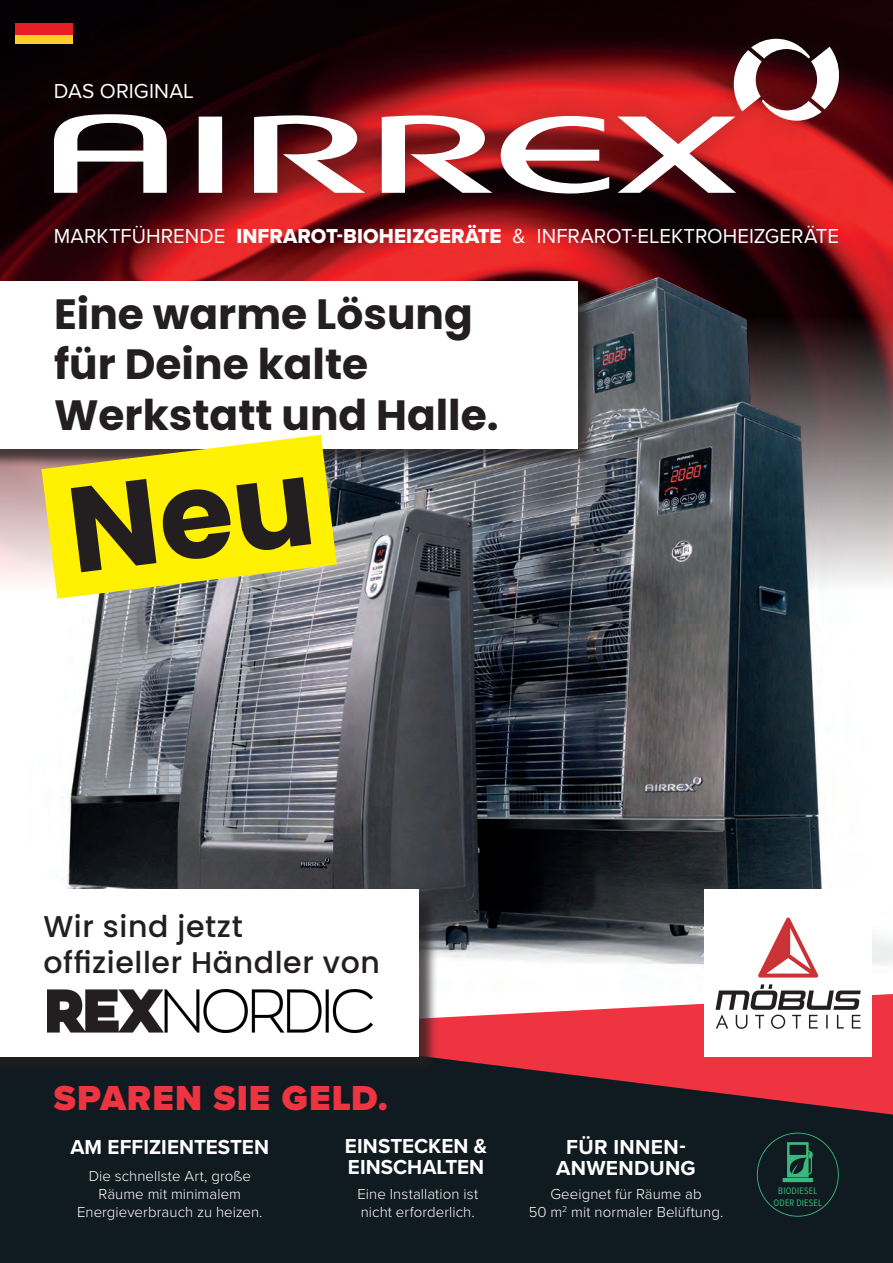
<style>
.page{position:relative;width:893px;height:1263px;background:#fff}
.page>*{position:absolute;margin:0;border:0;box-sizing:border-box;transform-origin:0 0}
.t1{font:700 42.3px/50.7px "Poppins";color:#231f20}
.t2{font:900 36px "Proxima Nova";letter-spacing:.03em;color:#ee3341}
.t3{font:500 30px/36px "Poppins";letter-spacing:.02em;color:#231f20}
.t4{font:21px "Proxima Nova";letter-spacing:.005em;color:#fff}
.t5{font:700 21px/21px "Proxima Nova";letter-spacing:.005em;color:#fff}
.t6{font:300 15px/18px "Proxima Nova";letter-spacing:.005em;color:#fff;text-align:center}
.t7{font:9.75px/11.7px "Proxima Nova Cond";letter-spacing:.025em;color:#39b97a;text-align:center}
.s1{font-family:"Proxima Nova Extrabld"}
</style>
<div class="page">
<img style="left:438px;top:601px;width:455px;height:367px">
<img style="left:0;top:0;width:893px;height:601px">
<img style="left:65px;top:278px;width:592px;height:640px">
<div style="left:31px;top:16px;width:831px;height:201px;background:#231f20;opacity:.25"></div>
<svg style="left:54px;top:114px;width:682px;height:80px"></svg>
<svg style="left:734px;top:39px;width:105px;height:82px"></svg>
<div style="left:0;top:1029px;width:893px;height:234px;background:#101a21"></div>
<svg style="left:438px;top:994px;width:455px;height:120px;fill:#ee3341"></svg>
<div style="left:15px;top:15px;width:58px;height:29px;background:#000001"></div>
<div style="left:15px;top:24px;width:58px;height:20px;background:#e61e24"></div>
<div style="left:15px;top:35px;width:58px;height:9px;background:#fecd26"></div>
<svg style="left:757px;top:1132px;width:82px;height:85px"></svg>
<div style="left:0;top:892px;width:438px;height:184px;background:#231f20;opacity:.75"></div>
<div style="left:0;top:890px;width:419px;height:167px;background:#fff"></div>
<img style="left:48px;top:989px;width:324px;height:43px">
<div style="left:0;top:283px;width:596px;height:184px;background:#231f20;opacity:.75"></div>
<div style="left:0;top:281px;width:577px;height:168px;background:#fff"></div>
<svg style="left:42px;top:435px;width:295px;height:164px;background:#d9d04f"></svg>
<div style="left:705px;top:890px;width:167px;height:167px;background:#fff"></div>
<svg style="left:716px;top:984px;width:145px;height:45px"></svg>
<svg style="left:758px;top:917px;width:61px;height:60px"></svg>
<div style="left:71px;top:477px;width:240px;height:95px;background:#fff101"></div>
<h3 class="t4" style="left:54px;top:76px;width:142px">DAS ORIGINAL</h3>
<h3 class="t4" style="left:54px;top:220px;width:786px">MARKTFÜHRENDE <span class="s1">INFRAROT-BIOHEIZGERÄTE</span> &amp; INFRAROT-ELEKTROHEIZGERÄTE</h3>
<h1 class="t1" style="left:54px;top:289px;width:446px">Eine warme Lösung für Deine kalte<br>Werkstatt und Halle.</h1>
<h3 class="t3" style="left:43px;top:909px;width:338px">Wir sind jetzt offizieller Händler von</h3>
<h2 class="t2" style="left:54px;top:1071px;width:336px">SPAREN SIE GELD.</h2>
<h3 class="t5" style="left:70px;top:1136px;width:200px">AM EFFIZIENTESTEN</h3>
<p class="t6" style="left:77px;top:1166px;width:187px">Die schnellste Art, große<br>Räume mit minimalem<br>Energieverbrauch zu heizen.</p>
<h3 class="t5" style="left:556px;top:1136px;width:141px;text-align:center">FÜR INNEN-<br>ANWENDUNG</h3>
<h3 class="t5" style="left:345px;top:1135px;width:144px">EINSTECKEN &amp;<br>EINSCHALTEN</h3>
<p class="t6" style="left:357px;top:1184px;width:122px;text-align:left">Eine Installation ist nicht erforderlich.</p>
<p class="t6" style="left:529px;top:1184px;width:196px">Geeignet für Räume ab<br>50 m<sup>2</sup> mit normaler Belüftung.</p>
<p class="t7" style="left:773px;top:1185px;width:50px">BIODIESEL<br>ODER DIESEL</p>
</div>
